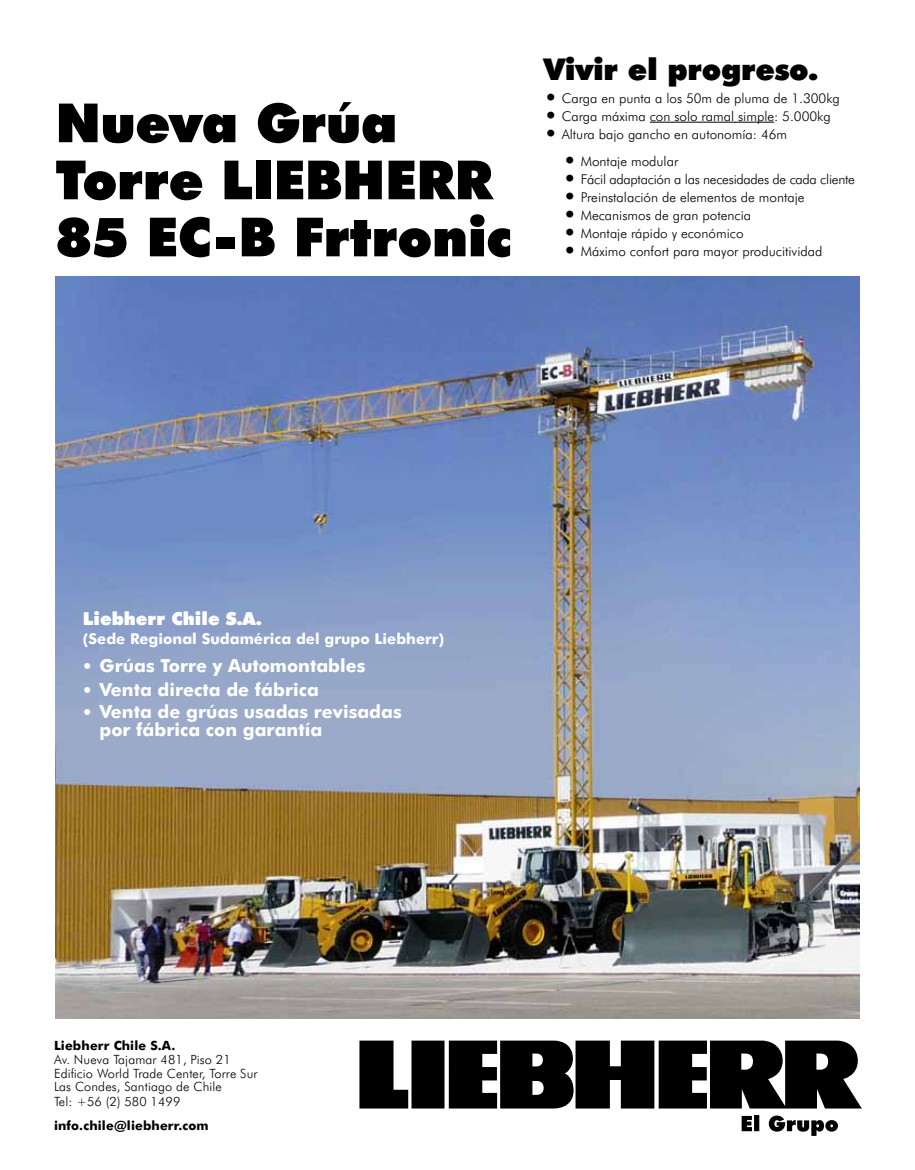
<style>
.page{position:relative;width:915px;height:1170px;background:#fff}
.page>*{position:absolute;margin:0;border:0;box-sizing:border-box;transform-origin:0 0}
.t1{font:900 54px/57px "Futura BT";letter-spacing:-.01em;color:#000}
.t2{font:900 30px "Futura BT";letter-spacing:-.01em;color:#000}
.t3{font:700 18px/18px "Futura BT";color:#fff}
.t4{font:900 18px "Futura BT";color:#fff}
.t5{font:700 15px "Futura BT";color:#fff}
.t6{font:300 13.5px "Futura BT";color:#000}
.t7{font:300 13.5px "Futura BT";letter-spacing:-.02em;color:#000}
.t8{font:300 12.75px/13.8px "Futura BT";letter-spacing:.01em;color:#000}
.t9{font:700 12.75px "Futura BT";letter-spacing:.01em;color:#000}
.s1{font-size:24px}
.s2{font-family:"Gill Sans"}
</style>
<div class="page">
<svg style="left:359px;top:1040px;width:502px;height:68px;background:#2a2a2a"></svg>
<svg style="left:741px;top:1115px;width:96px;height:20px"></svg>
<img style="left:56px;top:276px;width:803px;height:742px">
<hr style="left:649px;top:122px;width:125px;height:1px;background:#000">
<h1 class="t1" style="left:55px;top:94px;width:457px">Nueva Grúa<br>Torre LIEBHERR<br>85 EC-B Frtronic</h1>
<h2 class="t2" style="left:543px;top:51px;width:276px">Vivir el progreso.</h2>
<p class="t6" style="left:543px;top:90px;width:297px"><span class="s1">•</span> Carga en punta a los 50m de pluma de 1.300kg</p>
<p class="t6" style="left:543px;top:108px;width:288px"><span class="s1">•</span> Carga máxima con solo ramal simple: 5.000kg</p>
<p class="t6" style="left:543px;top:126px;width:245px"><span class="s1">•</span> Altura bajo gancho en autonomía: 46m</p>
<p class="t6" style="left:562px;top:153px;width:117px"><span class="s1">•</span> Montaje modular</p>
<p class="t7" style="left:562px;top:171px;width:293px"><span class="s1">•</span> Fácil adaptación a las necesidades de cada cliente</p>
<p class="t6" style="left:562px;top:189px;width:243px"><span class="s1">•</span> Preinstalación de elementos de montaje</p>
<p class="t6" style="left:562px;top:207px;width:190px"><span class="s1">•</span> Mecanismos de gran potencia</p>
<p class="t6" style="left:562px;top:225px;width:182px"><span class="s1">•</span> Montaje rápido y económico</p>
<p class="t6" style="left:562px;top:243px;width:261px"><span class="s1">•</span> Máximo confort para mayor producitividad</p>
<h3 class="t4" style="left:83px;top:607px;width:180px">Liebherr Chile S.A.</h3>
<p class="t5" style="left:83px;top:629px;width:362px">(Sede Regional Sudamérica del grupo Liebherr)</p>
<h3 class="t3" style="left:83px;top:656px;width:284px"><span class="s2">•</span> Grúas Torre y Automontables</h3>
<h3 class="t3" style="left:83px;top:680px;width:237px"><span class="s2">•</span> Venta directa de fábrica</h3>
<h3 class="t3" style="left:99px;top:702px;width:304px;text-indent:-17px"><span class="s2">•</span> Venta de grúas usadas revisadas por fábrica con garantía</h3>
<p class="t9" style="left:54px;top:1037px;width:123px">Liebherr Chile S.A.</p>
<p class="t8" style="left:54px;top:1052px;width:205px">Av. Nueva Tajamar 481, Piso 21<br>Edificio World Trade Center, Torre Sur<br>Las Condes, Santiago de Chile</p>
<p class="t8" style="left:54px;top:1094px;width:128px">Tel: +56 (2) 580 1499</p>
<p class="t9" style="left:54px;top:1117px;width:156px">info.chile@liebherr.com</p>
</div>
